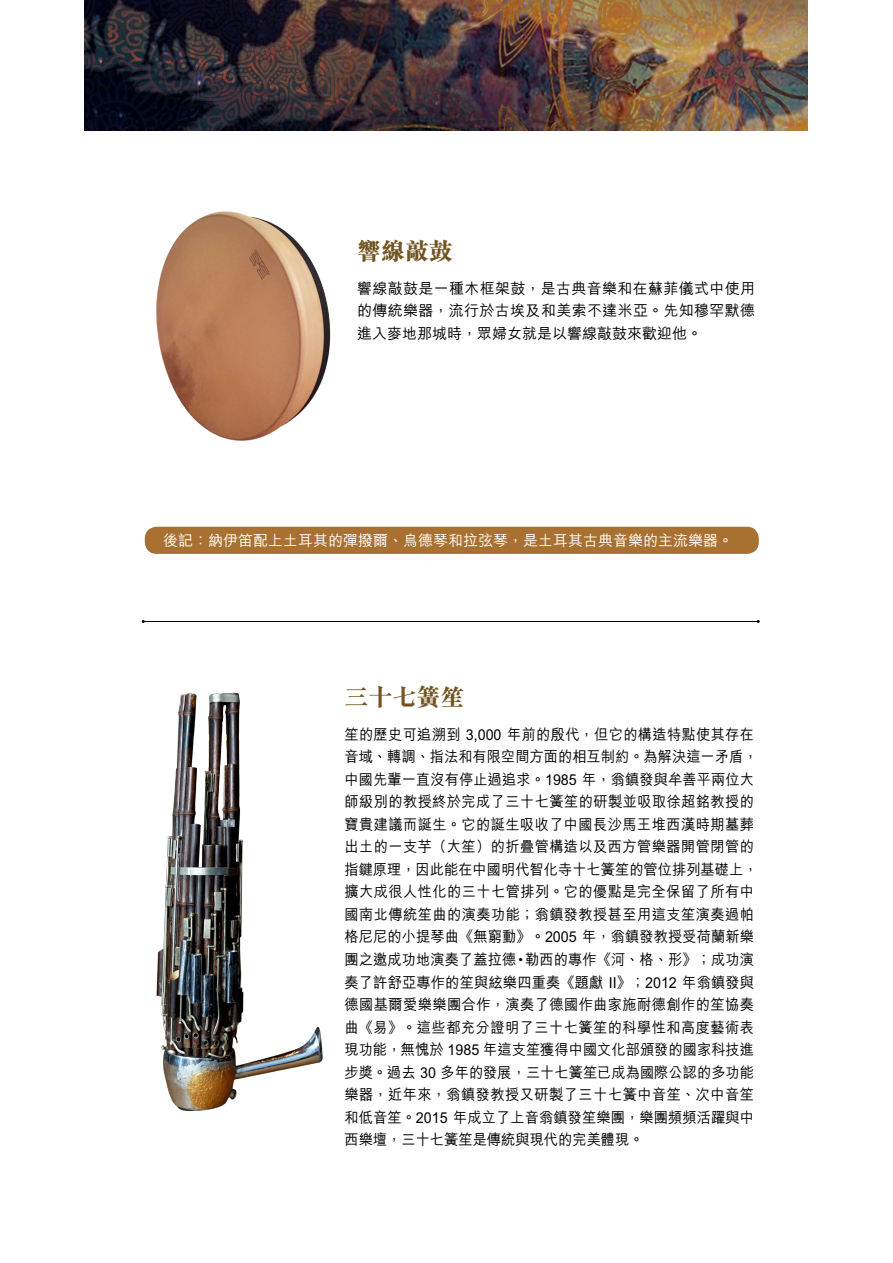
<style>
.page{position:relative;width:893px;height:1263px;background:#fff}
.page>*{position:absolute;margin:0;border:0;box-sizing:border-box;transform-origin:0 0}
.t1{font:800 24px "M Sung HK";color:#725421}
.t2{font:500 15px/22.5px "M Hei HK";letter-spacing:.01em;color:#000;scale:.95 1}
.t3{font:500 15px/22.5px "M Hei HK";letter-spacing:.01em;color:#000;text-align:justify}
.t4{font:500 15px "M Hei HK";color:#fff}
</style>
<div class="page">
<img style="left:85px;top:0;width:723px;height:130px">
<img style="left:156px;top:692px;width:167px;height:419px">
<div style="left:145px;top:527px;width:614px;height:27px;background:#a97131;border-radius:12px"></div>
<img style="left:156px;top:211px;width:175px;height:230px">
<hr style="left:143px;top:621px;width:615px;height:1px;background:#000">
<h1 class="t1" style="left:357px;top:234px;width:97px">響線敲鼓</h1>
<p class="t3" style="left:357px;top:276px;width:399px">響線敲鼓是一種木框架鼓，是古典音樂和在蘇菲儀式中使用的傳統樂器，流行於古埃及和美索不達米亞。先知穆罕默德進入麥地那城時，眾婦女就是以響線敲鼓來歡迎他。</p>
<p class="t4" style="left:163px;top:529px;width:572px">後記：納伊笛配上土耳其的彈撥爾、烏德琴和拉弦琴，是土耳其古典音樂的主流樂器。</p>
<h1 class="t1" style="left:344px;top:681px;width:121px">三十七簧笙</h1>
<p class="t2" style="left:344px;top:722px;width:436px">笙的歷史可追溯到 3,000 年前的殷代，但它的構造特點使其存在音域、轉調、指法和有限空間方面的相互制約。為解決這一矛盾，中國先輩一直沒有停止過追求。1985 年，翁鎮發與牟善平兩位大師級別的教授終於完成了三十七簧笙的研製並吸取徐超銘教授的寶貴建議而誕生。它的誕生吸收了中國長沙馬王堆西漢時期墓葬出土的一支芋（大笙）的折疊管構造以及西方管樂器開管閉管的指鍵原理，因此能在中國明代智化寺十七簧笙的管位排列基礎上，擴大成很人性化的三十七管排列。它的優點是完全保留了所有中國南北傳統笙曲的演奏功能；翁鎮發教授甚至用這支笙演奏過帕格尼尼的小提琴曲《無窮動》。2005 年，翁鎮發教授受荷蘭新樂團之邀成功地演奏了蓋拉德<sup>•</sup> 勒西的專作《河、格、形》；成功演奏了許舒亞專作的笙與絃樂四重奏《題獻 II》；2012 年翁鎮發與德國基爾愛樂樂團合作，演奏了德國作曲家施耐德創作的笙協奏曲《易》。這些都充分證明了三十七簧笙的科學性和高度藝術表現功能，無愧於 1985 年這支笙獲得中國文化部頒發的國家科技進步獎。過去 30 多年的發展，三十七簧笙已成為國際公認的多功能樂器，近年來，翁鎮發教授又研製了三十七簧中音笙、次中音笙和低音笙。2015 年成立了上音翁鎮發笙樂團，樂團頻頻活躍與中西樂壇，三十七簧笙是傳統與現代的完美體現。</p>
</div>
